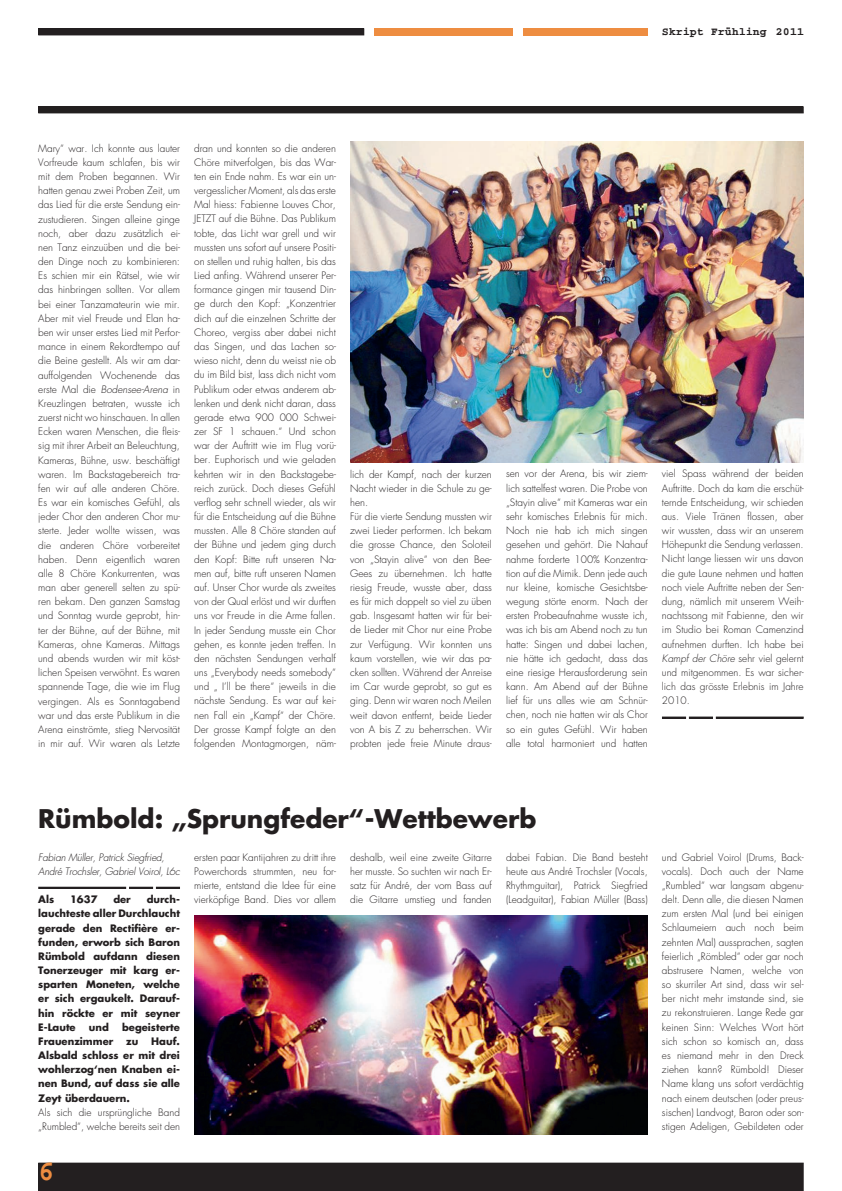
<style>
.page{position:relative;width:842px;height:1191px;background:#fff}
.page>*{position:absolute;margin:0;border:0;box-sizing:border-box;transform-origin:0 0}
.t1{font:700 28px "Courier HP";color:#ee8d41}
.t2{font:700 25px "Futura";color:#231f20}
.t3{font:700 11px "Courier HP";color:#231f20;scale:1.06 1}
.t4{font:300 10px/14.2px "Futura";color:#231f20;text-align:justify}
.t5{font:700 10px/14.2px "Futura";color:#231f20;text-align:justify}
.t6{font:italic 300 10px/14.2px "Futura";letter-spacing:-.02em;color:#231f20}
.s1{font-style:italic}
</style>
<div class="page">
<img style="left:194px;top:916px;width:454px;height:218px">
<div style="left:716px;top:716px;width:88px;height:3px;border:1px solid #231f20"></div>
<div style="left:689px;top:716px;width:24px;height:3px;border:1px solid #231f20"></div>
<svg style="left:686px;top:717px;width:26px;height:1px"></svg>
<div style="left:662px;top:716px;width:24px;height:3px;border:1px solid #231f20"></div>
<div style="left:38px;top:886px;width:88px;height:3px;border:1px solid #231f20"></div>
<div style="left:129px;top:886px;width:24px;height:3px;border:1px solid #231f20"></div>
<svg style="left:129px;top:887px;width:27px;height:1px"></svg>
<div style="left:156px;top:886px;width:24px;height:3px;border:1px solid #231f20"></div>
<img style="left:350px;top:142px;width:453px;height:320px">
<div style="left:38px;top:1162px;width:766px;height:29px;background:#231f20"></div>
<div style="left:39px;top:29px;width:325px;height:6px;background:#231f20"></div>
<div style="left:38px;top:28px;width:326px;height:7px;border:1px solid #231f20"></div>
<div style="left:523px;top:28px;width:125px;height:7px;background:#ee8d41"></div>
<div style="left:374px;top:28px;width:139px;height:7px;background:#ee8d41"></div>
<div style="left:39px;top:107px;width:764px;height:6px;background:#231f20"></div>
<div style="left:38px;top:106px;width:766px;height:7px;border:1px solid #231f20"></div>
<p class="t3" style="left:662px;top:26px;width:135px">Skript Frühling 2011</p>
<p class="t4" style="left:38px;top:141px;width:143px">Mary“ war. Ich konnte aus lauter Vorfreude kaum schlafen, bis wir mit dem Proben begannen. Wir hatten genau zwei Proben Zeit, um das Lied für die erste Sendung ein&shy;zustudieren. Singen alleine ginge noch, aber dazu zusätzlich ei&shy;nen Tanz einzuüben und die bei&shy;den Dinge noch zu kombinieren:<br>Es schien mir ein Rätsel, wie wir das hinbringen sollten. Vor allem bei einer Tanzamateurin wie mir.<br>Aber mit viel Freude und Elan ha&shy;ben wir unser erstes Lied mit Perfor&shy;mance in einem Rekordtempo auf die Beine gestellt. Als wir am dar&shy;auffolgenden Wochenende das erste Mal die <span class="s1">Bodensee-Arena</span> in Kreuzlingen betraten, wusste ich zuerst nicht wo hinschauen. In allen Ecken waren Menschen, die fleis&shy;sig mit ihrer Arbeit an Beleuchtung, Kameras, Bühne, usw. beschäftigt waren. Im Backstagebereich tra&shy;fen wir auf alle anderen Chöre.<br>Es war ein komisches Gefühl, als jeder Chor den anderen Chor mu&shy;sterte. Jeder wollte wissen, was die anderen Chöre vorbereitet haben. Denn eigentlich waren alle 8 Chöre Konkurrenten, was man aber generell selten zu spü&shy;ren bekam. Den ganzen Samstag und Sonntag wurde geprobt, hin&shy;ter der Bühne, auf der Bühne, mit Kameras, ohne Kameras. Mittags und abends wurden wir mit köst&shy;lichen Speisen verwöhnt. Es waren spannende Tage, die wie im Flug vergingen. Als es Sonntagabend war und das erste Publikum in die Arena einströmte, stieg Nervosität in mir auf. Wir waren als Letzte</p>
<p class="t4" style="left:194px;top:141px;width:143px">dran und konnten so die anderen Chöre mitverfolgen, bis das War&shy;ten ein Ende nahm. Es war ein un&shy;vergesslicher Moment, als das erste Mal hiess: Fabienne Louves Chor, JETZT auf die Bühne. Das Publikum tobte, das Licht war grell und wir mussten uns sofort auf unsere Positi&shy;on stellen und ruhig halten, bis das Lied anfing. Während unserer Per&shy;formance gingen mir tausend Din&shy;ge durch den Kopf: „Konzentrier dich auf die einzelnen Schritte der Choreo, vergiss aber dabei nicht das Singen, und das Lachen so&shy;wieso nicht, denn du weisst nie ob du im Bild bist, lass dich nicht vom Publikum oder etwas anderem ab&shy;lenken und denk nicht daran, dass gerade etwa 900 000 Schwei&shy;zer SF 1 schauen.“ Und schon war der Auftritt wie im Flug vorü&shy;ber. Euphorisch und wie geladen kehrten wir in den Backstagebe&shy;reich zurück. Doch dieses Gefühl verflog sehr schnell wieder, als wir für die Entscheidung auf die Bühne mussten. Alle 8 Chöre standen auf der Bühne und jedem ging durch den Kopf: Bitte ruft unseren Na&shy;men auf, bitte ruft unseren Namen auf. Unser Chor wurde als zweites von der Qual erlöst und wir durften uns vor Freude in die Arme fallen.<br>In jeder Sendung musste ein Chor gehen, es konnte jeden treffen. In den nächsten Sendungen verhalf uns „Everybody needs somebody“ und „ I’ll be there“ jeweils in die nächste Sendung. Es war auf kei&shy;nen Fall ein „Kampf“ der Chöre.<br>Der grosse Kampf folgte an den folgenden Montagmorgen, näm-</p>
<p class="t4" style="left:350px;top:467px;width:143px;text-align:left">lich der Kampf, nach der kurzen<br>Nacht wieder in die Schule zu ge&shy;hen.<br>Für die vierte Sendung mussten wir zwei Lieder performen. Ich bekam die grosse Chance, den Soloteil von „Stayin alive“ von den Bee-<br>Gees zu übernehmen. Ich hatte riesig Freude, wusste aber, dass es für mich doppelt so viel zu üben gab. Insgesamt hatten wir für bei&shy;de Lieder mit Chor nur eine Probe zur Verfügung. Wir konnten uns kaum vorstellen, wie wir das pa&shy;cken sollten. Während der Anreise im Car wurde geprobt, so gut es ging. Denn wir waren noch Meilen weit davon entfernt, beide Lieder von A bis Z zu beherrschen. Wir probten jede freie Minute draus-</p>
<p class="t4" style="left:506px;top:467px;width:143px">sen vor der Arena, bis wir ziem&shy;lich sattelfest waren. Die Probe von „Stayin alive“ mit Kameras war ein sehr komisches Erlebnis für mich.<br>Noch nie hab ich mich singen gesehen und gehört. Die Nahauf nahme forderte 100% Konzentra&shy;tion auf die Mimik. Denn jede auch nur kleine, komische Gesichtsbe&shy;wegung störte enorm. Nach der ersten Probeaufnahme wusste ich, was ich bis am Abend noch zu tun hatte: Singen und dabei lachen, nie hätte ich gedacht, dass das eine riesige Herausforderung sein kann. Am Abend auf der Bühne lief für uns alles wie am Schnür&shy;chen, noch nie hatten wir als Chor so ein gutes Gefühl. Wir haben alle total harmoniert und hatten</p>
<p class="t4" style="left:662px;top:467px;width:143px">viel Spass während der beiden Auftritte. Doch da kam die erschüt&shy;ternde Entscheidung, wir schieden aus. Viele Tränen flossen, aber wir wussten, dass wir an unserem Höhepunkt die Sendung verlassen.<br>Nicht lange liessen wir uns davon die gute Laune nehmen und hatten noch viele Auftritte neben der Sen&shy;dung, nämlich mit unserem Weih&shy;nachtssong mit Fabienne, den wir im Studio bei Roman Camenzind aufnehmen durften. Ich habe bei <span class="s1">Kampf der Chöre</span> sehr viel gelernt und mitgenommen. Es war sicher&shy;lich das grösste Erlebnis im Jahre 2010.</p>
<h2 class="t2" style="left:38px;top:801px;width:500px">Rümbold: „Sprungfeder“-Wettbewerb</h2>
<p class="t6" style="left:38px;top:850px;width:143px">Fabian Müller, Patrick Siegfried,<br>André Trochsler, Gabriel Voirol, L6c</p>
<p class="t5" style="left:38px;top:892px;width:17px">Als</p>
<p class="t5" style="left:70px;top:892px;width:29px">1637</p>
<p class="t5" style="left:113px;top:892px;width:19px">der</p>
<p class="t5" style="left:38px;top:892px;width:143px;text-indent:108px">durch&shy;lauchteste aller Durchlaucht gerade den Rectifière er&shy;funden, erworb sich Baron Rümbold aufdann diesen Tonerzeuger mit karg er&shy;sparten Moneten, welche er sich ergaukelt. Darauf&shy;hin röckte er mit seyner E-Laute</p>
<p class="t5" style="left:89px;top:1019px;width:22px">und</p>
<p class="t5" style="left:122px;top:1019px;width:59px">begeisterte</p>
<p class="t5" style="left:38px;top:1033px;width:77px">Frauenzimmer</p>
<p class="t5" style="left:126px;top:1033px;width:14px">zu</p>
<p class="t5" style="left:38px;top:1033px;width:143px;text-indent:113px">Hauf.<br>Alsbald schloss er mit drei wohlerzog‘nen Knaben ei&shy;nen Bund, auf dass sie alle Zeyt überdauern.</p>
<p class="t4" style="left:38px;top:1105px;width:143px">Als sich die ursprüngliche Band „Rumbled“, welche bereits seit den</p>
<h1 class="t1" style="left:38px;top:1155px;width:18px">6</h1>
<p class="t4" style="left:194px;top:850px;width:143px">ersten paar Kantijahren zu dritt ihre Powerchords strummten, neu for&shy;mierte, entstand die Idee für eine vierköpfige Band. Dies vor allem</p>
<p class="t4" style="left:350px;top:850px;width:143px">deshalb, weil eine zweite Gitarre her musste. So suchten wir nach Er&shy;satz für André, der vom Bass auf die Gitarre umstieg und fanden</p>
<p class="t4" style="left:506px;top:850px;width:143px">dabei Fabian. Die Band besteht heute aus André Trochsler (Vocals, Rhythmguitar), Patrick Siegfried (Leadguitar), Fabian Müller (Bass)</p>
<p class="t4" style="left:662px;top:850px;width:143px">und Gabriel Voirol (Drums, Back&shy;vocals). Doch auch der Name „Rumbled“ war langsam abgenu&shy;delt. Denn alle, die diesen Namen zum ersten Mal (und bei einigen Schlaumeiern auch noch beim zehnten Mal) aussprachen, sagten feierlich „Römbled“ oder gar noch abstrusere Namen, welche von so skurriler Art sind, dass wir sel&shy;ber nicht mehr imstande sind, sie zu rekonstruieren. Lange Rede gar keinen Sinn: Welches Wort hört sich schon so komisch an, dass es niemand mehr in den Dreck ziehen kann? Rümbold! Dieser Name klang uns sofort verdächtig nach einem deutschen (oder preus&shy;sischen) Landvogt, Baron oder son&shy;stigen Adeligen, Gebildeten oder</p>
</div>
